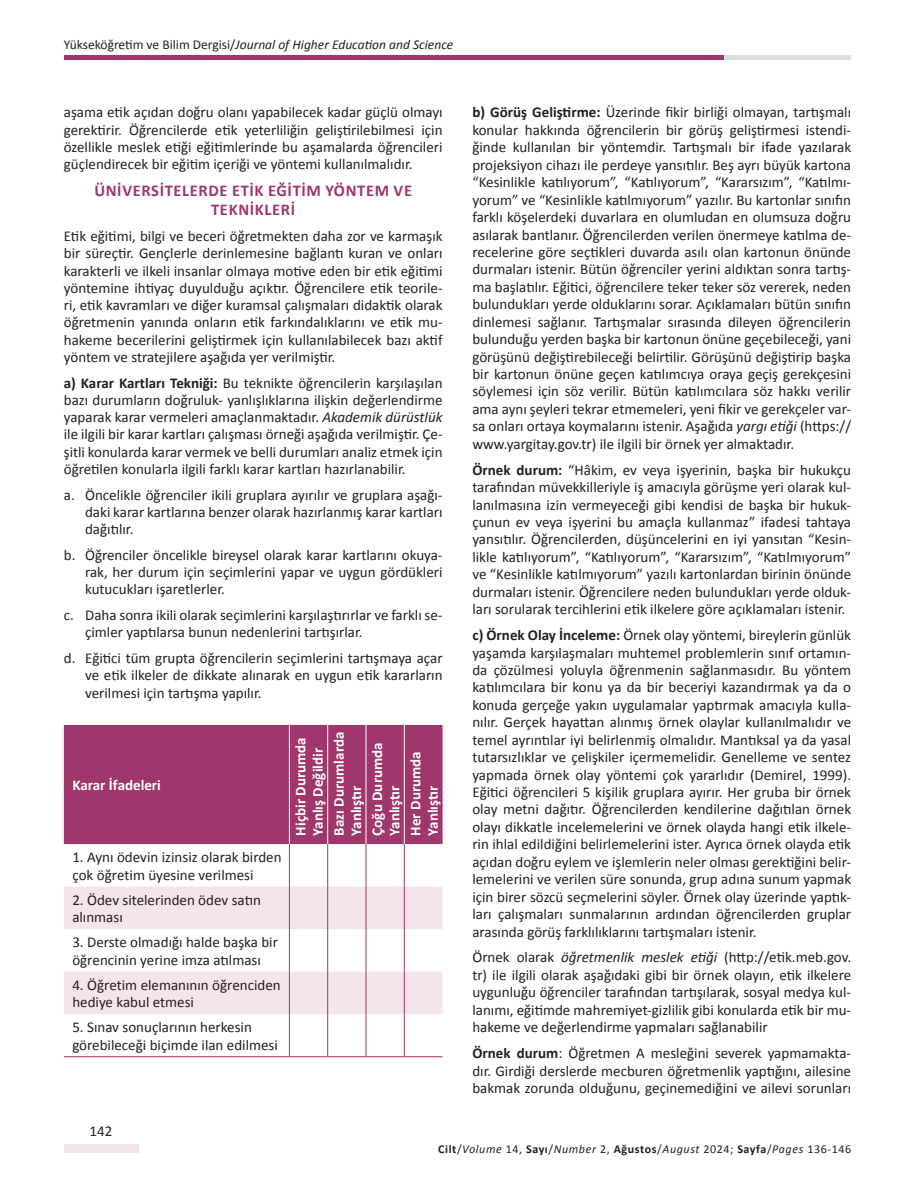
<style>
.page{position:relative;width:915px;height:1191px;background:#fff}
.page>*{position:absolute;margin:0;border:0;box-sizing:border-box;transform-origin:0 0}
.t1{font:700 16.5px/18.8px "Calibri";letter-spacing:.04em;color:#9f366c;text-align:center}
.t2{font:15px/17.4px "Calibri";color:#231f20;text-align:justify}
.t3{font:700 15px/17.2px "Calibri";color:#fff}
.t4{font:italic 13.5px "Calibri";color:#231f20}
.t5{font:italic 12px "Calibri";letter-spacing:.05em;color:#231f20}
.s1{font-style:normal}
.s2{font-weight:700}
.s3{font-style:italic}
.s4{font-weight:700;font-style:normal}
</style>
<div class="page">
<div style="left:64px;top:1144px;width:74px;height:8px;background:#f3e5eb"></div>
<div style="left:719px;top:55px;width:131px;height:5px;background:#dcdddf"></div>
<div style="left:64px;top:55px;width:659px;height:5px;background:#9f366c"></div>
<div style="left:64px;top:725px;width:378px;height:119px;background:#9f366c"></div>
<svg style="left:64px;top:886px;width:378px;height:128px;fill:#f3e5eb"></svg>
<hr style="left:289px;top:844px;width:1px;height:42px;background:#9f366c">
<hr style="left:327px;top:844px;width:1px;height:42px;background:#9f366c">
<hr style="left:365px;top:844px;width:1px;height:42px;background:#9f366c">
<hr style="left:404px;top:844px;width:1px;height:42px;background:#9f366c">
<hr style="left:289px;top:886px;width:1px;height:43px;background:#9f366c">
<hr style="left:327px;top:886px;width:1px;height:43px;background:#9f366c">
<hr style="left:365px;top:886px;width:1px;height:43px;background:#9f366c">
<hr style="left:404px;top:886px;width:1px;height:43px;background:#9f366c">
<hr style="left:289px;top:929px;width:1px;height:42px;background:#9f366c">
<hr style="left:327px;top:929px;width:1px;height:42px;background:#9f366c">
<hr style="left:365px;top:929px;width:1px;height:42px;background:#9f366c">
<hr style="left:404px;top:929px;width:1px;height:42px;background:#9f366c">
<hr style="left:289px;top:971px;width:1px;height:43px;background:#9f366c">
<hr style="left:327px;top:971px;width:1px;height:43px;background:#9f366c">
<hr style="left:365px;top:971px;width:1px;height:43px;background:#9f366c">
<hr style="left:404px;top:971px;width:1px;height:43px;background:#9f366c">
<hr style="left:289px;top:1014px;width:1px;height:42px;background:#9f366c">
<hr style="left:327px;top:1014px;width:1px;height:42px;background:#9f366c">
<hr style="left:365px;top:1014px;width:1px;height:42px;background:#9f366c">
<hr style="left:404px;top:1014px;width:1px;height:42px;background:#9f366c">
<hr style="left:289px;top:725px;width:1px;height:119px;background:#fff">
<hr style="left:327px;top:725px;width:1px;height:119px;background:#fff">
<hr style="left:365px;top:725px;width:1px;height:119px;background:#fff">
<hr style="left:404px;top:725px;width:1px;height:119px;background:#fff">
<hr style="left:64px;top:1056px;width:225px;height:1px;background:#9f366c">
<hr style="left:289px;top:1056px;width:38px;height:1px;background:#9f366c">
<hr style="left:327px;top:1056px;width:39px;height:1px;background:#9f366c">
<hr style="left:366px;top:1056px;width:38px;height:1px;background:#9f366c">
<hr style="left:404px;top:1056px;width:38px;height:1px;background:#9f366c">
<p class="t4" style="left:64px;top:37px;width:391px"><span class="s1">Yükseköğretim ve Bilim Dergisi/</span>Journal of Higher Education and Science</p>
<p class="t2" style="left:64px;top:103px;width:380px">aşama etik açıdan doğru olanı yapabilecek kadar güçlü olmayı gerektirir. Öğrencilerde etik yeterliliğin geliştirilebilmesi için özellikle meslek etiği eğitimlerinde bu aşamalarda öğrencileri güçlendirecek bir eğitim içeriği ve yöntemi kullanılmalıdır.</p>
<p class="t1" style="left:94px;top:181px;width:319px">ÜNIVERSITELERDE ETIK EĞITIM YÖNTEM VE<br>TEKNIKLERI</p>
<p class="t2" style="left:64px;top:227px;width:380px">Etik eğitimi, bilgi ve beceri öğretmekten daha zor ve karmaşık bir süreçtir. Gençlerle derinlemesine bağlantı kuran ve onları karakterli ve ilkeli insanlar olmaya motive eden bir etik eğitimi yöntemine ihtiyaç duyulduğu açıktır. Öğrencilere etik teorile&shy;ri, etik kavramları ve diğer kuramsal çalışmaları didaktik olarak öğretmenin yanında onların etik farkındalıklarını ve etik mu&shy;hakeme becerilerini geliştirmek için kullanılabilecek bazı aktif yöntem ve stratejilere aşağıda yer verilmiştir.</p>
<p class="t2" style="left:64px;top:373px;width:380px"><span class="s2">a) Karar Kartları Tekniği:</span> Bu teknikte öğrencilerin karşılaşılan bazı durumların doğruluk- yanlışlıklarına ilişkin değerlendirme yaparak karar vermeleri amaçlanmaktadır. <span class="s3">Akademik dürüstlük </span>ile ilgili bir karar kartları çalışması örneği aşağıda verilmiştir. Çe&shy;şitli konularda karar vermek ve belli durumları analiz etmek için öğretilen konularla ilgili farklı karar kartları hazırlanabilir.</p>
<p class="t2" style="left:85px;top:485px;width:359px;text-indent:-21px">a. Öncelikle öğrenciler ikili gruplara ayırılır ve gruplara aşağı&shy;daki karar kartlarına benzer olarak hazırlanmış karar kartları dağıtılır.</p>
<p class="t2" style="left:85px;top:545px;width:359px;text-indent:-21px">b. Öğrenciler öncelikle bireysel olarak karar kartlarını okuya&shy;rak, her durum için seçimlerini yapar ve uygun gördükleri kutucukları işaretlerler.</p>
<p class="t2" style="left:85px;top:606px;width:359px;text-indent:-21px">c. Daha sonra ikili olarak seçimlerini karşılaştırırlar ve farklı se&shy;çimler yaptılarsa bunun nedenlerini tartışırlar.</p>
<p class="t2" style="left:85px;top:649px;width:359px;text-indent:-21px">d. Eğitici tüm grupta öğrencilerin seçimlerini tartışmaya açar ve etik ilkeler de dikkate alınarak en uygun etik kararların verilmesi için tartışma yapılır.</p>
<p class="t3" style="left:72px;top:776px;width:90px">Karar İfadeleri</p>
<p class="t2" style="left:72px;top:848px;width:211px">1. Aynı ödevin izinsiz olarak birden çok öğretim üyesine verilmesi</p>
<p class="t2" style="left:72px;top:890px;width:190px">2. Ödev sitelerinden ödev satın alınması</p>
<p class="t2" style="left:72px;top:933px;width:207px">3. Derste olmadığı halde başka bir öğrencinin yerine imza atılması</p>
<p class="t2" style="left:72px;top:975px;width:210px">4. Öğretim elemanının öğrenciden hediye kabul etmesi</p>
<p class="t2" style="left:72px;top:1018px;width:207px">5. Sınav sonuçlarının herkesin görebileceği biçimde ilan edilmesi</p>
<p class="t3" style="left:291px;top:835px;width:100px;rotate:-90deg">Hiçbir Durumda<br>Yanlış Değildir</p>
<p class="t3" style="left:329px;top:835px;width:105px;rotate:-90deg">Bazı Durumlarda<br>Yanlıştır</p>
<p class="t3" style="left:368px;top:835px;width:95px;rotate:-90deg">Çoğu Durumda<br>Yanlıştır</p>
<p class="t3" style="left:406px;top:835px;width:86px;rotate:-90deg">Her Durumda<br>Yanlıştır</p>
<p class="t2" style="left:90px;top:1121px;width:24px">142</p>
<p class="t2" style="left:472px;top:103px;width:380px"><span class="s2">b) Görüş Geliştirme:</span> Üzerinde fikir birliği olmayan, tartışmalı konular hakkında öğrencilerin bir görüş geliştirmesi istendi&shy;ğinde kullanılan bir yöntemdir. Tartışmalı bir ifade yazılarak projeksiyon cihazı ile perdeye yansıtılır. Beş ayrı büyük kartona “Kesinlikle katılıyorum”, “Katılıyorum”, “Kararsızım”, “Katılmı&shy;yorum” ve “Kesinlikle katılmıyorum” yazılır. Bu kartonlar sınıfın farklı köşelerdeki duvarlara en olumludan en olumsuza doğru asılarak bantlanır. Öğrencilerden verilen önermeye katılma de&shy;recelerine göre seçtikleri duvarda asılı olan kartonun önünde durmaları istenir. Bütün öğrenciler yerini aldıktan sonra tartış&shy;ma başlatılır. Eğitici, öğrencilere teker teker söz vererek, neden bulundukları yerde olduklarını sorar. Açıklamaları bütün sınıfın dinlemesi sağlanır. Tartışmalar sırasında dileyen öğrencilerin bulunduğu yerden başka bir kartonun önüne geçebileceği, yani görüşünü değiştirebileceği belirtilir. Görüşünü değiştirip başka bir kartonun önüne geçen katılımcıya oraya geçiş gerekçesini söylemesi için söz verilir. Bütün katılımcılara söz hakkı verilir ama aynı şeyleri tekrar etmemeleri, yeni fikir ve gerekçeler var&shy;sa onları ortaya koymalarını istenir. Aşağıda <span class="s3">yargı etiği</span> (https:// www.yargitay.gov.tr) ile ilgili bir örnek yer almaktadır.</p>
<p class="t2" style="left:472px;top:460px;width:380px"><span class="s2">Örnek durum:</span> “Hâkim, ev veya işyerinin, başka bir hukukçu tarafından müvekkilleriyle iş amacıyla görüşme yeri olarak kul&shy;lanılmasına izin vermeyeceği gibi kendisi de başka bir hukuk&shy;çunun ev veya işyerini bu amaçla kullanmaz” ifadesi tahtaya yansıtılır. Öğrencilerden, düşüncelerini en iyi yansıtan “Kesin&shy;likle katılıyorum”, “Katılıyorum”, “Kararsızım”, “Katılmıyorum” ve “Kesinlikle katılmıyorum” yazılı kartonlardan birinin önünde durmaları istenir. Öğrencilere neden bulundukları yerde olduk&shy;ları sorularak tercihlerini etik ilkelere göre açıklamaları istenir.</p>
<p class="t2" style="left:472px;top:626px;width:380px"><span class="s2">c) Örnek Olay İnceleme:</span> Örnek olay yöntemi, bireylerin günlük yaşamda karşılaşmaları muhtemel problemlerin sınıf ortamın&shy;da çözülmesi yoluyla öğrenmenin sağlanmasıdır. Bu yöntem katılımcılara bir konu ya da bir beceriyi kazandırmak ya da o konuda gerçeğe yakın uygulamalar yaptırmak amacıyla kulla&shy;nılır. Gerçek hayattan alınmış örnek olaylar kullanılmalıdır ve temel ayrıntılar iyi belirlenmiş olmalıdır. Mantıksal ya da yasal tutarsızlıklar ve çelişkiler içermemelidir. Genelleme ve sentez yapmada örnek olay yöntemi çok yararlıdır (Demirel, 1999).<br>Eğitici öğrencileri 5 kişilik gruplara ayırır. Her gruba bir örnek olay metni dağıtır. Öğrencilerden kendilerine dağıtılan örnek olayı dikkatle incelemelerini ve örnek olayda hangi etik ilkele&shy;rin ihlal edildiğini belirlemelerini ister. Ayrıca örnek olayda etik açıdan doğru eylem ve işlemlerin neler olması gerektiğini belir&shy;lemelerini ve verilen süre sonunda, grup adına sunum yapmak için birer sözcü seçmelerini söyler. Örnek olay üzerinde yaptık&shy;ları çalışmaları sunmalarının ardından öğrencilerden gruplar arasında görüş farklılıklarını tartışmaları istenir.</p>
<p class="t2" style="left:472px;top:948px;width:380px">Örnek olarak <span class="s3">öğretmenlik meslek etiği</span> (http://etik.meb.gov. tr) ile ilgili olarak aşağıdaki gibi bir örnek olayın, etik ilkelere uygunluğu öğrenciler tarafından tartışılarak, sosyal medya kul&shy;lanımı, eğitimde mahremiyet-gizlilik gibi konularda etik bir mu&shy;hakeme ve değerlendirme yapmaları sağlanabilir</p>
<p class="t2" style="left:472px;top:1043px;width:380px"><span class="s2">Örnek durum</span>: Öğretmen A mesleğini severek yapmamakta&shy;dır. Girdiği derslerde mecburen öğretmenlik yaptığını, ailesine bakmak zorunda olduğunu, geçinemediğini ve ailevi sorunları</p>
<p class="t5" style="left:438px;top:1141px;width:414px"><span class="s4">Cilt</span><span class="s1">/</span>Volume <span class="s1">14,</span> <span class="s4">Sayı</span><span class="s1">/</span>Number <span class="s1">2,</span> <span class="s4">Ağustos</span><span class="s1">/</span>August <span class="s1">2024;</span> <span class="s4">Sayfa</span><span class="s1">/</span>Pages <span class="s1">136-146</span></p>
</div>
